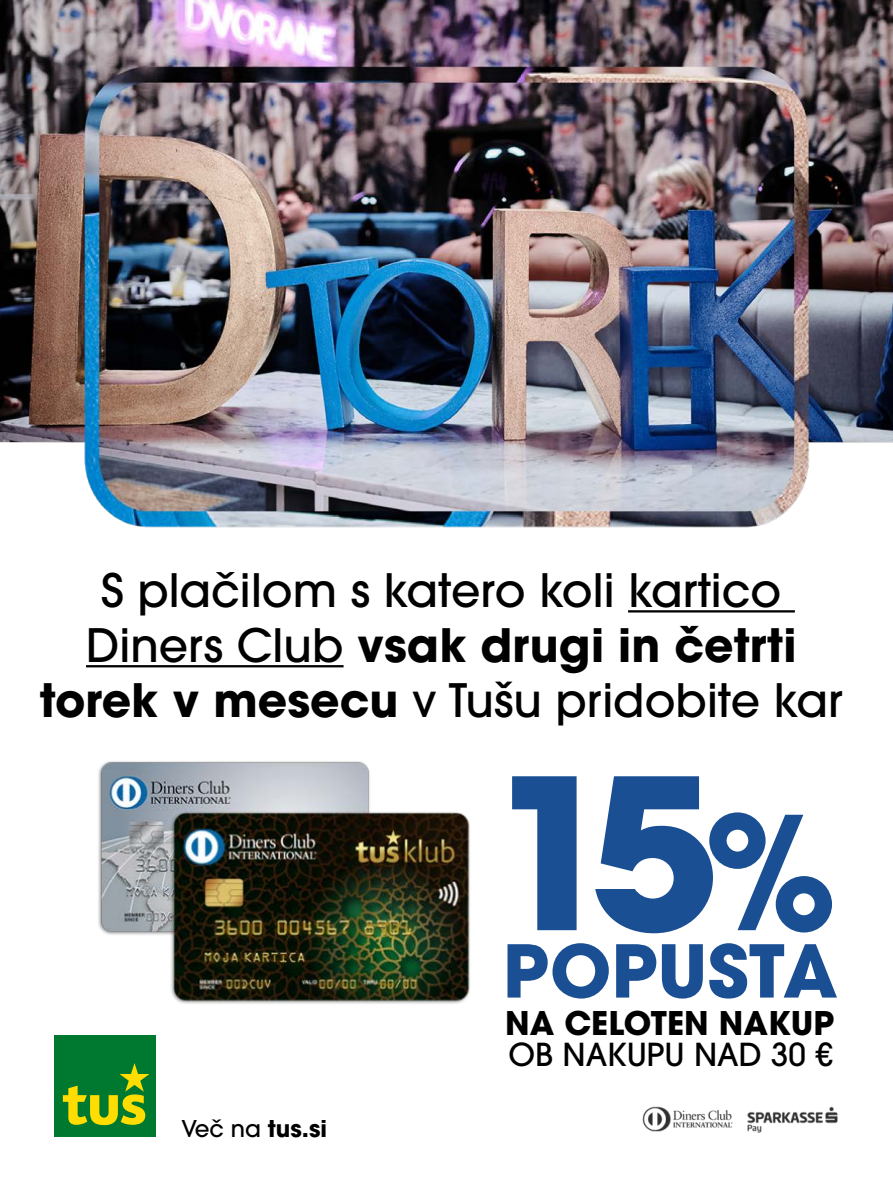
<style>
.page{position:relative;width:893px;height:1191px;background:#fff}
.page>*{position:absolute;margin:0;border:0;box-sizing:border-box;transform-origin:0 0}
.t1{font:700 207.9px "ITC Avant Garde Pro";color:#1a4f93}
.t2{font:700 72.15px "ITC Avant Garde Pro";color:#1a4f93}
.t3{font:500 45.75px/54.9px "ITC Avant Garde Pro";color:#000;text-align:center}
.t4{font:700 32.4px "ITC Avant Garde Pro";color:#000}
.t5{font:500 31.5px "ITC Avant Garde Pro";color:#000}
.t6{font:700 22.95px "ITC Avant Garde Pro";color:#000}
.s1{font-weight:700}
.s2{font-size:156px}
.s3{font-weight:500}
</style>
<div class="page">
<img style="left:98px;top:761px;width:372px;height:243px">
<img style="left:0;top:0;width:893px;height:528px">
<img style="left:642px;top:1106px;width:196px;height:27px">
<hr style="left:628px;top:610px;width:167px;height:2px;background:#000">
<hr style="left:86px;top:665px;width:258px;height:2px;background:#000">
<div style="left:54px;top:1035px;width:102px;height:102px;background:#007930"></div>
<svg style="left:63px;top:1063px;width:87px;height:63px"></svg>
<p class="t3" style="left:40px;top:562px;width:805px">S plačilom s katero koli kartico<br>Diners Club <span class="s1">vsak drugi in četrti torek v mesecu</span> v Tušu pridobite kar</p>
<h1 class="t1" style="left:490px;top:714px;width:349px">15<span class="s2">%</span></h1>
<h2 class="t2" style="left:503px;top:922px;width:336px">POPUSTA</h2>
<p class="t4" style="left:505px;top:1001px;width:330px">NA CELOTEN NAKUP</p>
<p class="t6" style="left:181px;top:1113px;width:147px"><span class="s3">Več na</span> tus.si</p>
<p class="t5" style="left:508px;top:1034px;width:326px">OB NAKUPU NAD 30 €</p>
</div>
